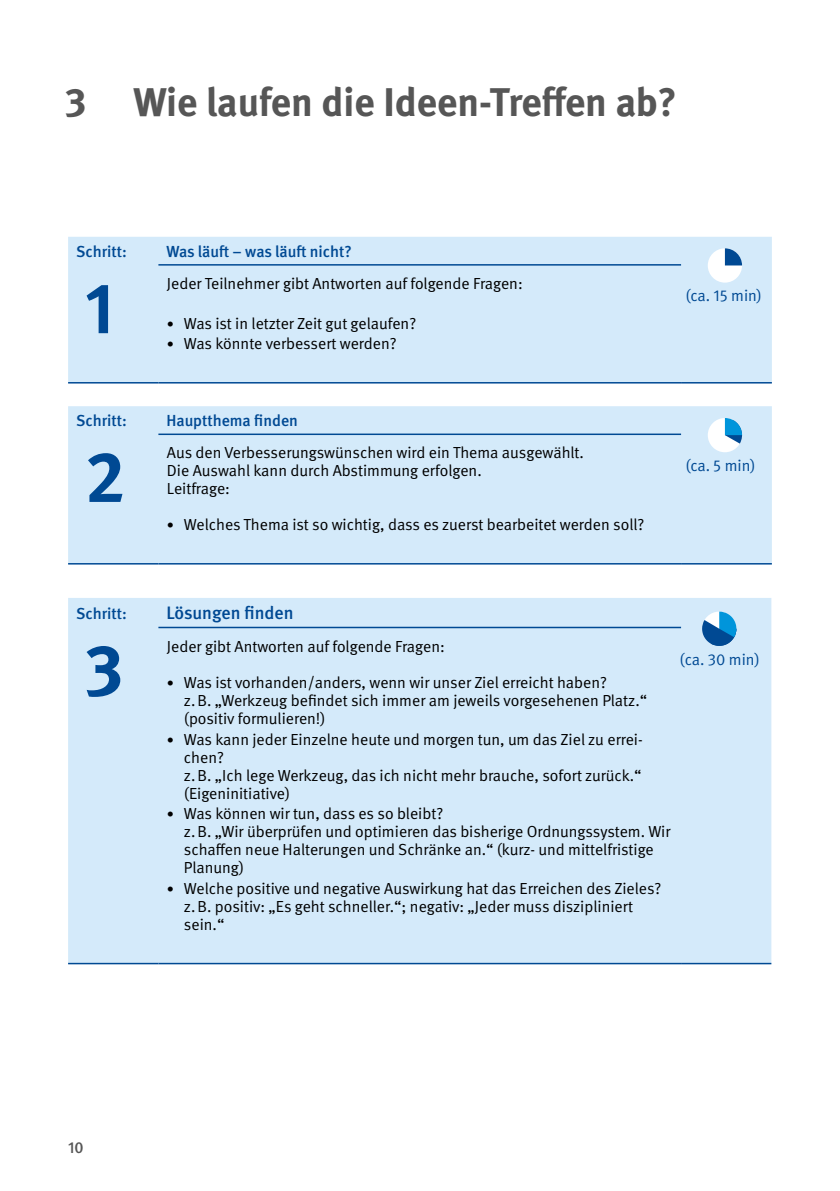
<style>
.page{position:relative;width:840px;height:1191px;background:#fff}
.page>*{position:absolute;margin:0;border:0;box-sizing:border-box;transform-origin:0 0}
.t1{font:700 72px "DGUV Meta";color:#004993}
.t2{font:700 40px "DGUV Meta";color:#565656}
.TK{font:500 18px "DGUV Meta";letter-spacing:-.005em;color:#004993}
.TI{font:16px/18px "DGUV Meta";color:#000}
.TK-2{font:500 16px "DGUV Meta";color:#004993}
.TI-2{font:16px "DGUV Meta";color:#004993}
.t3{font:500 16px "DGUV Meta";color:#565656}
.s1{font-size:14px}
</style>
<div class="page">
<div style="left:68px;top:237px;width:703px;height:145px;background:#d4eafa"></div>
<hr style="left:68px;top:382px;width:90px;height:1px;background:#004993">
<hr style="left:158px;top:382px;width:522px;height:1px;background:#004993">
<hr style="left:680px;top:382px;width:91px;height:1px;background:#004993">
<hr style="left:158px;top:264px;width:522px;height:2px;background:#004993">
<div style="left:68px;top:406px;width:703px;height:157px;background:#d4eafa"></div>
<hr style="left:68px;top:563px;width:90px;height:1px;background:#004993">
<hr style="left:158px;top:563px;width:522px;height:1px;background:#004993">
<hr style="left:680px;top:563px;width:91px;height:1px;background:#004993">
<hr style="left:158px;top:433px;width:522px;height:2px;background:#004993">
<div style="left:68px;top:598px;width:703px;height:364px;background:#d4eafa"></div>
<hr style="left:68px;top:962px;width:90px;height:2px;background:#004993">
<hr style="left:158px;top:962px;width:522px;height:2px;background:#004993">
<hr style="left:680px;top:962px;width:91px;height:2px;background:#004993">
<hr style="left:158px;top:627px;width:522px;height:1px;background:#004993">
<div style="left:707px;top:248px;width:34px;height:35px;background:#fff;border-radius:50%"></div>
<svg style="left:724px;top:248px;width:17px;height:17px"></svg>
<div style="left:707px;top:418px;width:34px;height:34px;background:#fff;border-radius:50%"></div>
<svg style="left:724px;top:418px;width:18px;height:25px"></svg>
<svg style="left:701px;top:611px;width:35px;height:35px"></svg>
<h1 class="t2" style="left:65px;top:79px;width:612px">3 Wie laufen die Ideen-Treffen ab?</h1>
<p class="TK-2" style="left:76px;top:242px;width:52px">Schritt:</p>
<p class="TK-2" style="left:166px;top:242px;width:187px">Was läuft – was läuft nicht?</p>
<p class="t1" style="left:85px;top:265px;width:31px">1</p>
<p class="TI" style="left:167px;top:275px;width:357px">Jeder Teilnehmer gibt Antworten auf folgende Fragen:</p>
<p class="TI" style="left:167px;top:314px;width:250px"><span class="s1">•</span> Was ist in letzter Zeit gut gelaufen?</p>
<p class="TI" style="left:167px;top:335px;width:231px"><span class="s1">•</span> Was könnte verbessert werden?</p>
<p class="TK-2" style="left:76px;top:411px;width:52px">Schritt:</p>
<p class="TK-2" style="left:166px;top:411px;width:133px">Hauptthema finden</p>
<p class="t1" style="left:85px;top:434px;width:42px">2</p>
<p class="TI" style="left:167px;top:444px;width:418px">Aus den Verbesserungswünschen wird ein Thema ausgewählt.<br>Die Auswahl kann durch Abstimmung erfolgen.<br>Leitfrage:</p>
<p class="TI" style="left:167px;top:516px;width:478px"><span class="s1">•</span> Welches Thema ist so wichtig, dass es zuerst bearbeitet werden soll?</p>
<p class="TI-2" style="left:685px;top:286px;width:78px">(ca. 15 min)</p>
<p class="TI-2" style="left:685px;top:456px;width:72px">(ca. 5 min)</p>
<p class="TK-2" style="left:76px;top:604px;width:52px">Schritt:</p>
<p class="TK" style="left:166px;top:603px;width:129px">Lösungen finden</p>
<p class="t1" style="left:85px;top:627px;width:40px">3</p>
<p class="TI" style="left:167px;top:637px;width:279px">Jeder gibt Antworten auf folgende Fragen:</p>
<p class="TI" style="left:184px;top:673px;width:464px;text-indent:-17px"><span class="s1">•</span> Was ist vorhanden/anders, wenn wir unser Ziel erreicht haben?<br>z.B. „Werkzeug befindet sich immer am jeweils vorgesehenen Platz.“ (positiv formulieren!)</p>
<p class="TI" style="left:184px;top:730px;width:460px;text-indent:-17px"><span class="s1">•</span> Was kann jeder Einzelne heute und morgen tun, um das Ziel zu errei&shy;chen?<br>z.B. „Ich lege Werkzeug, das ich nicht mehr brauche, sofort zurück.“ (Eigeninitiative)</p>
<p class="TI" style="left:184px;top:805px;width:488px;text-indent:-17px"><span class="s1">•</span> Was können wir tun, dass es so bleibt?<br>z.B. „Wir überprüfen und optimieren das bisherige Ordnungssystem. Wir schaffen neue Halterungen und Schränke an.“ (kurz- und mittelfristige Planung)</p>
<p class="TI" style="left:184px;top:880px;width:478px;text-indent:-17px"><span class="s1">•</span> Welche positive und negative Auswirkung hat das Erreichen des Zieles? z.B. positiv: „Es geht schneller.“; negativ: „Jeder muss diszipliniert sein.“</p>
<p class="TI-2" style="left:679px;top:650px;width:82px">(ca. 30 min)</p>
<p class="t3" style="left:68px;top:1137px;width:17px">10</p>
</div>
